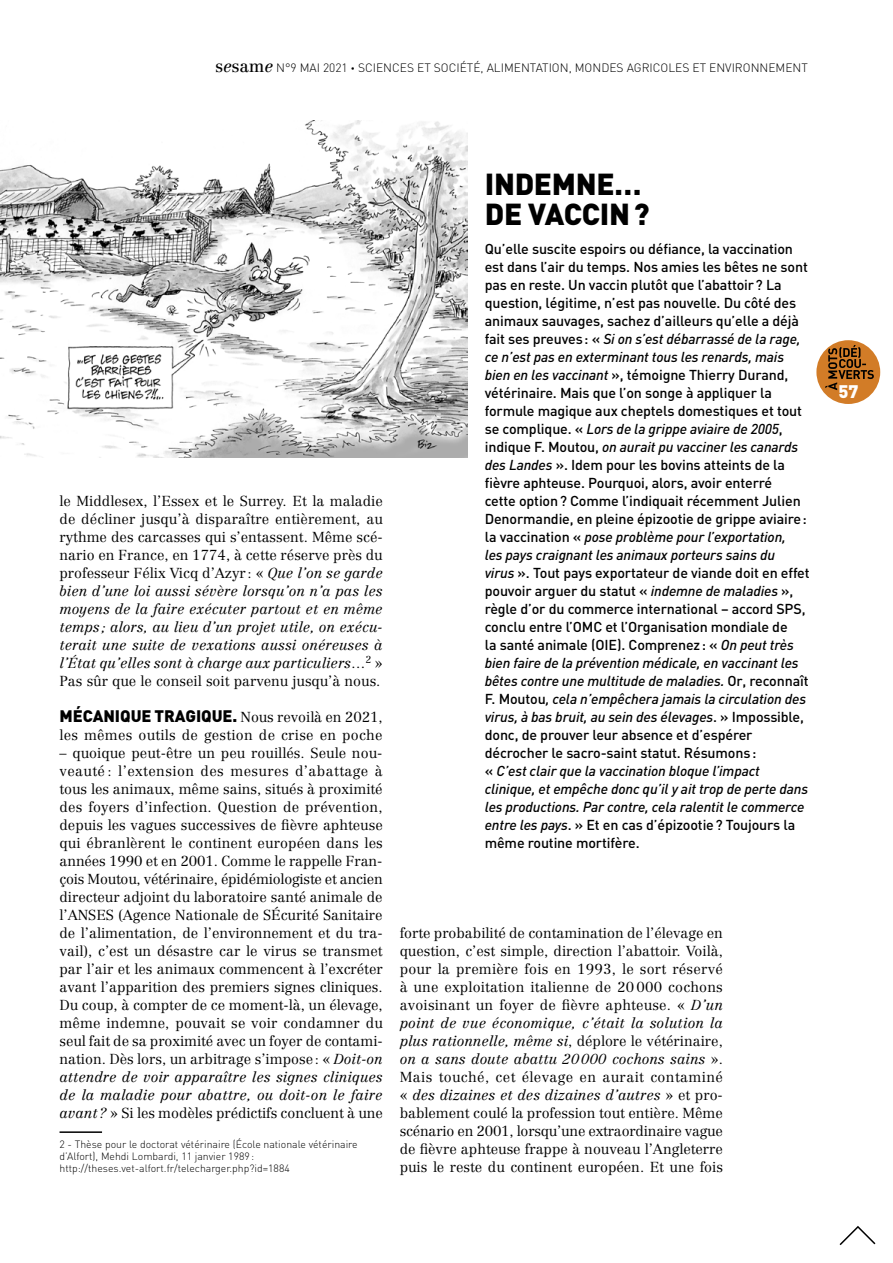
<style>
.page{position:relative;width:893px;height:1263px;background:#fff}
.page>*{position:absolute;margin:0;border:0;box-sizing:border-box;transform-origin:0 0}
.t1{font:900 30px/30px "DIN";letter-spacing:-.01em;color:#000}
.t2{font:900 18px "DIN";color:#fff}
.t3{font:900 16.5px "DIN";color:#000}
.t4{font:300 14.25px/18px "Centennial";color:#000;text-align:justify}
.t5{font:500 14.25px/18px "DIN";letter-spacing:-.01em;color:#000}
.t6{font:300 14.25px "Centennial";letter-spacing:.02em;color:#000}
.t7{font:300 12px "DIN";color:#000}
.t8{font:300 10.5px/12px "DIN";color:#000}
.s1{font-family:"Centennial";font-weight:400;font-size:16.65px}
.s2{font-family:"Centennial";font-weight:400;font-style:italic;font-size:16.65px}
.s3{font-size:7.5px}
.s4{font-style:italic}
.s5{font-family:"Centennial";font-weight:300;font-size:14.25px}
</style>
<div class="page">
<div style="left:816px;top:340px;width:64px;height:64px;background:#d27c27;border-radius:50%"></div>
<svg style="left:825px;top:345px;width:49px;height:45px"></svg>
<img style="left:0;top:121px;width:468px;height:337px">
<hr style="left:60px;top:1131px;width:42px;height:2px;background:#000">
<svg style="left:839px;top:1226px;width:37px;height:20px"></svg>
<p class="t7" style="left:215px;top:61px;width:594px"><span class="s1">s</span><span class="s2">e</span><span class="s1">sam</span><span class="s2">e</span> N°9 MAI 2021 <span class="s3">•</span> SCIENCES ET SOCIÉTÉ, ALIMENTATION, MONDES AGRICOLES ET ENVIRONNEMENT</p>
<p class="t4" style="left:60px;top:492px;width:325px">le Middlesex, l’Essex et le Surrey. Et la maladie de décliner jusqu’à disparaître entièrement, au rythme des carcasses qui s’entassent. Même scé&shy;nario en France, en 1774, à cette réserve près du professeur Félix Vicq d’Azyr : « <span class="s4">Que l’on se garde bien d’une loi aussi sévère lorsqu’on n’a pas les moyens de la faire exécuter partout et en même temps ; alors, au lieu d’un projet utile, on exécu&shy;terait une suite de vexations aussi onéreuses à l’État qu’elles sont à charge aux particuliers</span>…<sup>2</sup> » Pas sûr que le conseil soit parvenu jusqu’à nous.</p>
<p class="t3" style="left:60px;top:705px;width:325px">MÉCANIQUE TRAGIQUE. <span class="s5">Nous revoilà en 2021,</span></p>
<p class="t6" style="left:60px;top:726px;width:325px">les mêmes outils de gestion de crise en poche</p>
<p class="t4" style="left:60px;top:744px;width:325px">– quoique peut-être un peu rouillés. Seule nou&shy;veauté : l’extension des mesures d’abattage à tous les animaux, même sains, situés à proximité des foyers d’infection. Question de prévention, depuis les vagues successives de fièvre aphteuse qui ébranlèrent le continent européen dans les années 1990 et en 2001. Comme le rappelle Fran&shy;çois Moutou, vétérinaire, épidémiologiste et ancien directeur adjoint du laboratoire santé animale de l’ANSES (Agence Nationale de SÉcurité Sanitaire de l’alimentation, de l’environnement et du tra&shy;vail), c’est un désastre car le virus se transmet par l’air et les animaux commencent à l’excréter avant l’apparition des premiers signes cliniques.<br>Du coup, à compter de ce moment-là, un élevage, même indemne, pouvait se voir condamner du seul fait de sa proximité avec un foyer de contami&shy;nation. Dès lors, un arbitrage s’impose: « <span class="s4">Doit-on attendre de voir apparaître les signes cliniques de la maladie pour abattre, ou doit-on le faire avant?</span> » Si les modèles prédictifs concluent à une</p>
<p class="t8" style="left:60px;top:1138px;width:300px">2 - Thèse pour le doctorat vétérinaire (École nationale vétérinaire d’Alfort), Mehdi Lombardi, 11 janvier 1989: http://theses.vet-alfort.fr/telecharger.php?id=1884</p>
<h1 class="t1" style="left:485px;top:168px;width:166px">INDEMNE…<br>DE VACCIN?</h1>
<p class="t5" style="left:485px;top:239px;width:326px">Qu’elle suscite espoirs ou défiance, la vaccination est dans l’air du temps. Nos amies les bêtes ne sont pas en reste. Un vaccin plutôt que l’abattoir? La question, légitime, n’est pas nouvelle. Du côté des animaux sauvages, sachez d’ailleurs qu’elle a déjà fait ses preuves: « <span class="s4">Si on s’est débarrassé de la rage, ce n’est pas en exterminant tous les renards, mais bien en les vaccinant</span> », témoigne Thierry Durand, vétérinaire. Mais que l’on songe à appliquer la formule magique aux cheptels domestiques et tout se complique. « <span class="s4">Lors de la grippe aviaire de 2005</span>, indique F. Moutou, <span class="s4">on aurait pu vacciner les canards des Landes</span> ». Idem pour les bovins atteints de la fièvre aphteuse. Pourquoi, alors, avoir enterré<br>cette option? Comme l’indiquait récemment Julien Denormandie, en pleine épizootie de grippe aviaire: la vaccination « <span class="s4">pose problème pour l’exportation,<br>les pays craignant les animaux porteurs sains du<br>virus</span> ». Tout pays exportateur de viande doit en effet pouvoir arguer du statut « <span class="s4">indemne de maladies</span> », règle d’or du commerce international – accord SPS, conclu entre l’OMC et l’Organisation mondiale de<br>la santé animale (OIE). Comprenez: « <span class="s4">On peut très bien faire de la prévention médicale, en vaccinant les bêtes contre une multitude de maladies.</span> Or, reconnaît F. Moutou<span class="s4">, cela n’empêchera jamais la circulation des virus, à bas bruit, au sein des élevages</span>. » Impossible, donc, de prouver leur absence et d’espérer décrocher le sacro-saint statut. Résumons:<br>« <span class="s4">C’est clair que la vaccination bloque l’impact clinique, et empêche donc qu’il y ait trop de perte dans les productions. Par contre, cela ralentit le commerce entre les pays</span>. » Et en cas d’épizootie? Toujours la même routine mortifère.</p>
<p class="t4" style="left:400px;top:924px;width:325px">forte probabilité de contamination de l’élevage en question, c’est simple, direction l’abattoir. Voilà, pour la première fois en 1993, le sort réservé à une exploitation italienne de 20 000 cochons avoisinant un foyer de fièvre aphteuse. « <span class="s4">D’un point de vue économique, c’était la solution la plus rationnelle, même si</span>, déplore le vétérinaire, <span class="s4">on a sans doute abattu 20000 cochons sains</span> ».<br>Mais touché, cet élevage en aurait contaminé « <span class="s4">des dizaines et des dizaines d’autres</span> » et pro&shy;bablement coulé la profession tout entière. Même scénario en 2001, lorsqu’une extraordinaire vague de fièvre aphteuse frappe à nouveau l’Angleterre puis le reste du continent européen. Et une fois</p>
<p class="t2" style="left:838px;top:379px;width:22px">57</p>
</div>
